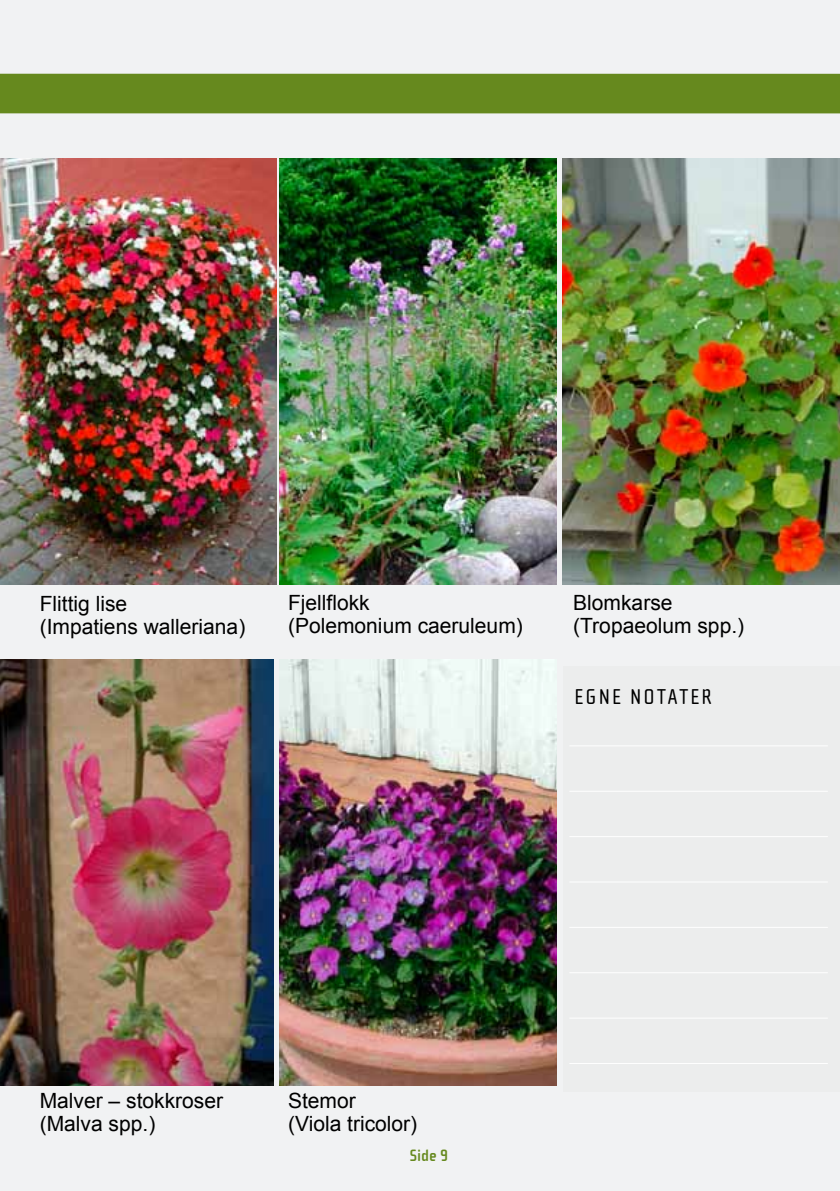
<style>
.page{position:relative;width:840px;height:1191px;background:#fff}
.page>*{position:absolute;margin:0;border:0;box-sizing:border-box;transform-origin:0 0}
.t1{font:22px "Cholla Sans";letter-spacing:.1em;color:#000}
.t2{font:21px/23px "Arial";color:#000}
.t3{font:700 17px "Cholla Sans";color:#66891e}
</style>
<div class="page">
<div style="left:0;top:0;width:839px;height:1191px;background:#f1f2f3"></div>
<div style="left:0;top:74px;width:839px;height:39px;background:#66891e"></div>
<img style="left:0;top:660px;width:273px;height:425px">
<img style="left:279px;top:159px;width:277px;height:425px">
<img style="left:0;top:159px;width:277px;height:425px">
<img style="left:279px;top:660px;width:277px;height:425px">
<img style="left:562px;top:159px;width:277px;height:425px">
<div style="left:562px;top:666px;width:277px;height:426px;background:#eceded"></div>
<hr style="left:569px;top:745px;width:258px;height:1px;background:#fff">
<hr style="left:569px;top:790px;width:258px;height:1px;background:#fff">
<hr style="left:569px;top:836px;width:258px;height:1px;background:#fff">
<hr style="left:569px;top:881px;width:258px;height:1px;background:#fff">
<hr style="left:569px;top:927px;width:258px;height:1px;background:#fff">
<hr style="left:569px;top:972px;width:258px;height:1px;background:#fff">
<hr style="left:569px;top:1017px;width:258px;height:1px;background:#fff">
<hr style="left:569px;top:1063px;width:258px;height:1px;background:#fff">
<p class="t2" style="left:40px;top:592px;width:207px">Flittig lise<br>(Impatiens walleriana)</p>
<p class="t2" style="left:288px;top:592px;width:236px">Fjellflokk<br>(Polemonium caeruleum)</p>
<p class="t2" style="left:573px;top:592px;width:172px">Blomkarse (Tropaeolum spp.)</p>
<p class="t1" style="left:574px;top:684px;width:139px">EGNE NOTATER</p>
<p class="t2" style="left:40px;top:1089px;width:185px">Malver – stokkroser (Malva spp.)</p>
<p class="t2" style="left:288px;top:1089px;width:131px">Stemor<br>(Viola tricolor)</p>
<p class="t3" style="left:409px;top:1146px;width:40px">Side 9</p>
</div>
